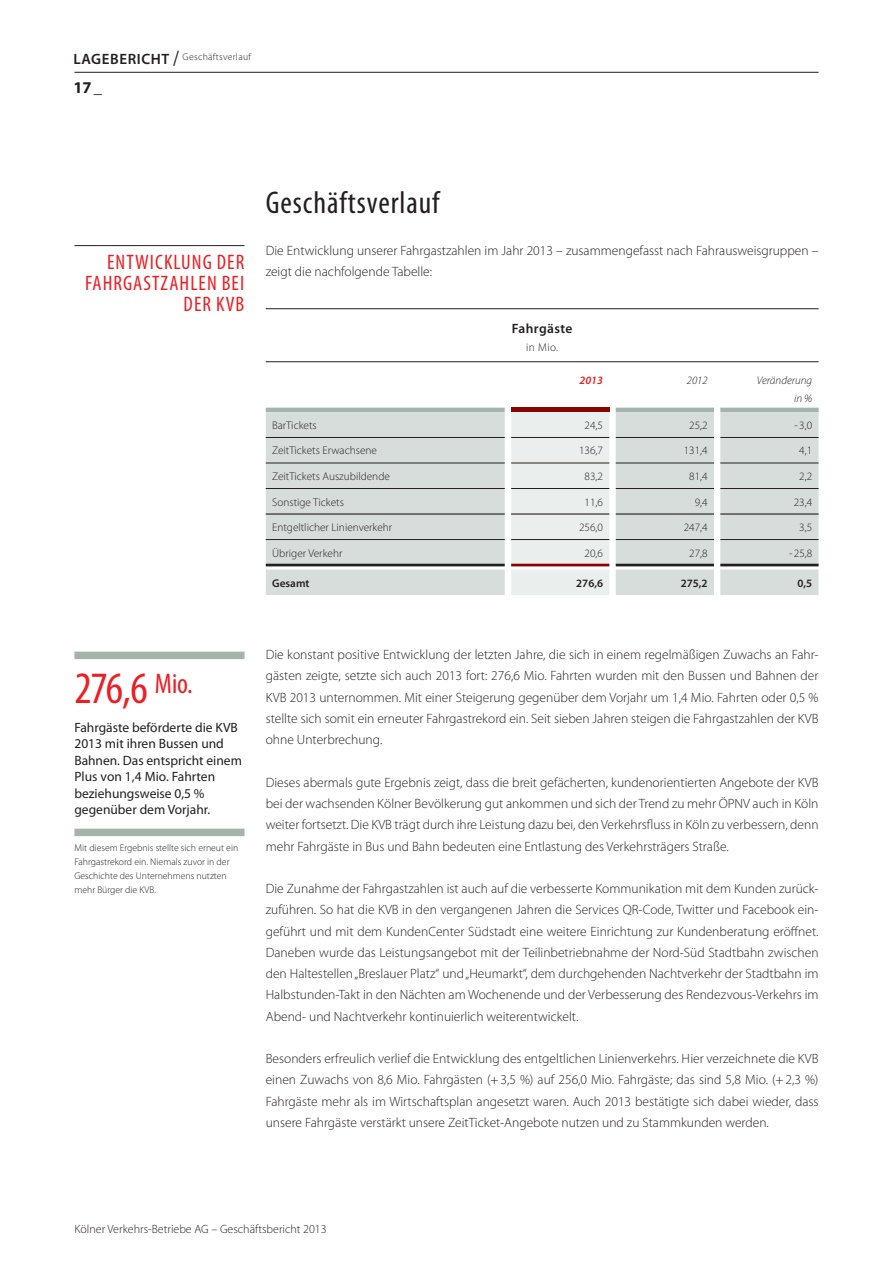
<style>
.page{position:relative;width:893px;height:1263px;background:#fff}
.page>*{position:absolute;margin:0;border:0;box-sizing:border-box;transform-origin:0 0}
.t1{font:condensed 45px "Myriad Pro";color:#ee1d23}
.t2{font:condensed 31.5px "Myriad Pro";letter-spacing:.03em;color:#231f20}
.t3{font:condensed 21px/21px "Myriad Pro";letter-spacing:.05em;color:#ee1d23;text-align:right}
.t4{font:700 16.5px "Myriad Pro";color:#231f20}
.t5{font:300 13.5px/21.3px "Myriad Pro";color:#231f20;text-align:justify}
.t6{font:13.5px/16.5px "Myriad Pro";color:#231f20}
.t7{font:600 13.5px "Myriad Pro";letter-spacing:.03em;color:#231f20}
.t8{font:300 12px "Myriad Pro";color:#231f20}
.t9{font:300 11.25px "Myriad Pro";color:#231f20}
.t10{font:600 11.25px "Myriad Pro";color:#231f20}
.t11{font:italic 300 11.25px/18px "Myriad Pro";color:#231f20;text-align:right}
.t12{font:italic 600 11.25px "Myriad Pro";color:#ee1d23}
.t13{font:300 9.75px/14px "Myriad Pro";color:#231f20}
.t14{font:300 9.75px "Myriad Pro";letter-spacing:.03em;color:#231f20}
.s1{font-weight:600;font-size:15px}
.s2{font-weight:400;font-stretch:condensed;font-size:21px}
</style>
<div class="page">
<hr style="left:74px;top:72px;width:745px;height:1px;background:#231f20">
<hr style="left:74px;top:245px;width:170px;height:1px;background:#231f20">
<svg style="left:266px;top:408px;width:553px;height:187px;background:#d9dedc"></svg>
<hr style="left:266px;top:513px;width:239px;height:2px;background:#231f20">
<hr style="left:511px;top:513px;width:98px;height:2px;background:#231f20">
<hr style="left:616px;top:513px;width:98px;height:2px;background:#231f20">
<hr style="left:266px;top:564px;width:239px;height:2px;background:#231f20">
<hr style="left:511px;top:564px;width:98px;height:2px;background:#8b0202">
<hr style="left:616px;top:564px;width:98px;height:2px;background:#231f20">
<hr style="left:720px;top:513px;width:99px;height:2px;background:#231f20">
<hr style="left:720px;top:564px;width:99px;height:2px;background:#231f20">
<hr style="left:266px;top:437px;width:239px;height:1px;background:#231f20">
<hr style="left:511px;top:437px;width:98px;height:1px;background:#231f20">
<hr style="left:616px;top:437px;width:98px;height:1px;background:#231f20">
<hr style="left:720px;top:437px;width:99px;height:1px;background:#231f20">
<hr style="left:266px;top:463px;width:239px;height:1px;background:#231f20">
<hr style="left:511px;top:463px;width:98px;height:1px;background:#231f20">
<hr style="left:616px;top:463px;width:98px;height:1px;background:#231f20">
<hr style="left:720px;top:463px;width:99px;height:1px;background:#231f20">
<hr style="left:266px;top:488px;width:239px;height:1px;background:#231f20">
<hr style="left:511px;top:488px;width:98px;height:1px;background:#231f20">
<hr style="left:616px;top:488px;width:98px;height:1px;background:#231f20">
<hr style="left:720px;top:488px;width:99px;height:1px;background:#231f20">
<hr style="left:266px;top:539px;width:239px;height:1px;background:#231f20">
<hr style="left:511px;top:539px;width:98px;height:1px;background:#231f20">
<hr style="left:616px;top:539px;width:98px;height:1px;background:#231f20">
<hr style="left:720px;top:539px;width:99px;height:1px;background:#231f20">
<hr style="left:266px;top:308px;width:553px;height:1px;background:#231f20">
<hr style="left:266px;top:361px;width:553px;height:1px;background:#231f20">
<div style="left:74px;top:652px;width:170px;height:7px;background:#a4b3ab"></div>
<div style="left:74px;top:829px;width:170px;height:7px;background:#a4b3ab"></div>
<p class="t14" style="left:73px;top:51px;width:179px"><span class="s1">LAgebericht</span> <span class="s2">/</span> Geschäftsverlauf</p>
<p class="t4" style="left:73px;top:76px;width:30px">17_</p>
<h3 class="t3" style="left:85px;top:251px;width:161px">ENTWICKLU NG DER<br>FAHRGASTZAHLEN BEI<br>DER KVB</h3>
<h2 class="t2" style="left:266px;top:183px;width:175px">GESCHÄFTSVERLAUF</h2>
<p class="t5" style="left:266px;top:240px;width:554px">Die Entwicklung unserer Fahrgastzahlen im Jahr 2013 – zusammengefasst nach Fahrausweisgruppen – zeigt die nachfolgende Tabelle:</p>
<p class="t7" style="left:512px;top:319px;width:62px">Fahrgäste</p>
<p class="t9" style="left:526px;top:340px;width:33px">in Mio.</p>
<p class="t12" style="left:580px;top:373px;width:25px">2013</p>
<p class="t11" style="left:687px;top:371px;width:22px">2012</p>
<p class="t11" style="left:757px;top:371px;width:57px">Veränderung in %</p>
<p class="t9" style="left:272px;top:418px;width:46px">BarTickets</p>
<p class="t9" style="left:585px;top:418px;width:20px">24,5</p>
<p class="t9" style="left:689px;top:418px;width:20px">25,2</p>
<p class="t9" style="left:794px;top:418px;width:19px">- 3,0</p>
<p class="t9" style="left:272px;top:444px;width:106px">ZeitTickets Erwachsene</p>
<p class="t9" style="left:579px;top:444px;width:25px">136,7</p>
<p class="t9" style="left:684px;top:444px;width:25px">131,4</p>
<p class="t9" style="left:799px;top:444px;width:14px">4,1</p>
<p class="t9" style="left:272px;top:469px;width:119px">ZeitTickets Auszubildende</p>
<p class="t9" style="left:585px;top:469px;width:20px">83,2</p>
<p class="t9" style="left:689px;top:469px;width:20px">81,4</p>
<p class="t9" style="left:799px;top:469px;width:14px">2,2</p>
<p class="t9" style="left:272px;top:495px;width:73px">Sonstige Tickets</p>
<p class="t9" style="left:585px;top:495px;width:20px">11,6</p>
<p class="t9" style="left:695px;top:495px;width:14px">9,4</p>
<p class="t9" style="left:794px;top:495px;width:20px">23,4</p>
<p class="t9" style="left:272px;top:520px;width:122px">Entgeltlicher Linienverkehr</p>
<p class="t9" style="left:579px;top:520px;width:25px">256,0</p>
<p class="t9" style="left:684px;top:520px;width:25px">247,4</p>
<p class="t9" style="left:799px;top:520px;width:14px">3,5</p>
<p class="t9" style="left:272px;top:546px;width:72px">Übriger Verkehr</p>
<p class="t9" style="left:585px;top:546px;width:20px">20,6</p>
<p class="t9" style="left:689px;top:546px;width:20px">27,8</p>
<p class="t9" style="left:789px;top:546px;width:25px">- 25,8</p>
<p class="t10" style="left:272px;top:576px;width:39px">Gesamt</p>
<p class="t10" style="left:576px;top:576px;width:28px">276,6</p>
<p class="t10" style="left:681px;top:576px;width:28px">275,2</p>
<p class="t10" style="left:797px;top:576px;width:16px">0,5</p>
<h1 class="t1" style="left:74px;top:661px;width:120px">276,6 <sup>MIO.</sup></h1>
<p class="t6" style="left:74px;top:719px;width:169px">Fahrgäste beförderte die KVB<br>2013 mit ihren Bussen und<br>Bahnen. Das entspricht einem<br>Plus von 1,4 Mio. Fahrten beziehungsweise 0,5 % gegenüber dem Vorjahr.</p>
<p class="t13" style="left:74px;top:841px;width:165px">Mit diesem Ergebnis stellte sich erneut ein Fahrgastrekord ein. Niemals zuvor in der Geschichte des Unternehmens nutzten mehr Bürger die KVB.</p>
<p class="t5" style="left:266px;top:644px;width:554px">Die konstant positive Entwicklung der letzten Jahre, die sich in einem regelmäßigen Zuwachs an Fahr&shy;gästen zeigte, setzte sich auch 2013 fort: 276,6 Mio. Fahrten wurden mit den Bussen und Bahnen der KVB 2013 unternommen. Mit einer Steigerung gegenüber dem Vorjahr um 1,4 Mio. Fahrten oder 0,5 % stellte sich somit ein erneuter Fahrgastrekord ein. Seit sieben Jahren steigen die Fahrgastzahlen der KVB ohne Unterbrechung.</p>
<p class="t5" style="left:266px;top:771px;width:554px">Dieses abermals gute Ergebnis zeigt, dass die breit gefächerten, kundenorientierten Angebote der KVB bei der wachsenden Kölner Bevölkerung gut ankommen und sich der Trend zu mehr ÖPNV auch in Köln weiter fortsetzt. Die KVB trägt durch ihre Leistung dazu bei, den Verkehrsfluss in Köln zu verbessern, denn mehr Fahrgäste in Bus und Bahn bedeuten eine Entlastung des Verkehrsträgers Straße.</p>
<p class="t5" style="left:266px;top:878px;width:554px">Die Zunahme der Fahrgastzahlen ist auch auf die verbesserte Kommunikation mit dem Kunden zurück&shy;zuführen. So hat die KVB in den vergangenen Jahren die Services QR-Code, Twitter und Facebook ein&shy;geführt und mit dem KundenCenter Südstadt eine weitere Einrichtung zur Kundenberatung eröffnet.<br>Daneben wurde das Leistungsangebot mit der Teilinbetriebnahme der Nord-Süd Stadtbahn zwischen den Haltestellen „Breslauer Platz“ und „Heumarkt“, dem durchgehenden Nachtverkehr der Stadtbahn im Halbstunden-Takt in den Nächten am Wochenende und der Verbesserung des Rendezvous-Verkehrs im Abend- und Nachtverkehr kontinuierlich weiterentwickelt.</p>
<p class="t5" style="left:266px;top:1048px;width:554px">Besonders erfreulich verlief die Entwicklung des entgeltlichen Linienverkehrs. Hier verzeichnete die KVB einen Zuwachs von 8,6 Mio. Fahrgästen (+3,5 %) auf 256,0 Mio. Fahrgäste; das sind 5,8 Mio. (+2,3 %)<br>Fahrgäste mehr als im Wirtschaftsplan angesetzt waren. Auch 2013 bestätigte sich dabei wieder, dass unsere Fahrgäste verstärkt unsere ZeitTicket-Angebote nutzen und zu Stammkunden werden.</p>
<p class="t8" style="left:74px;top:1222px;width:254px">Kölner Verkehrs-Betriebe AG – Geschäftsbericht 2013</p>
</div>
